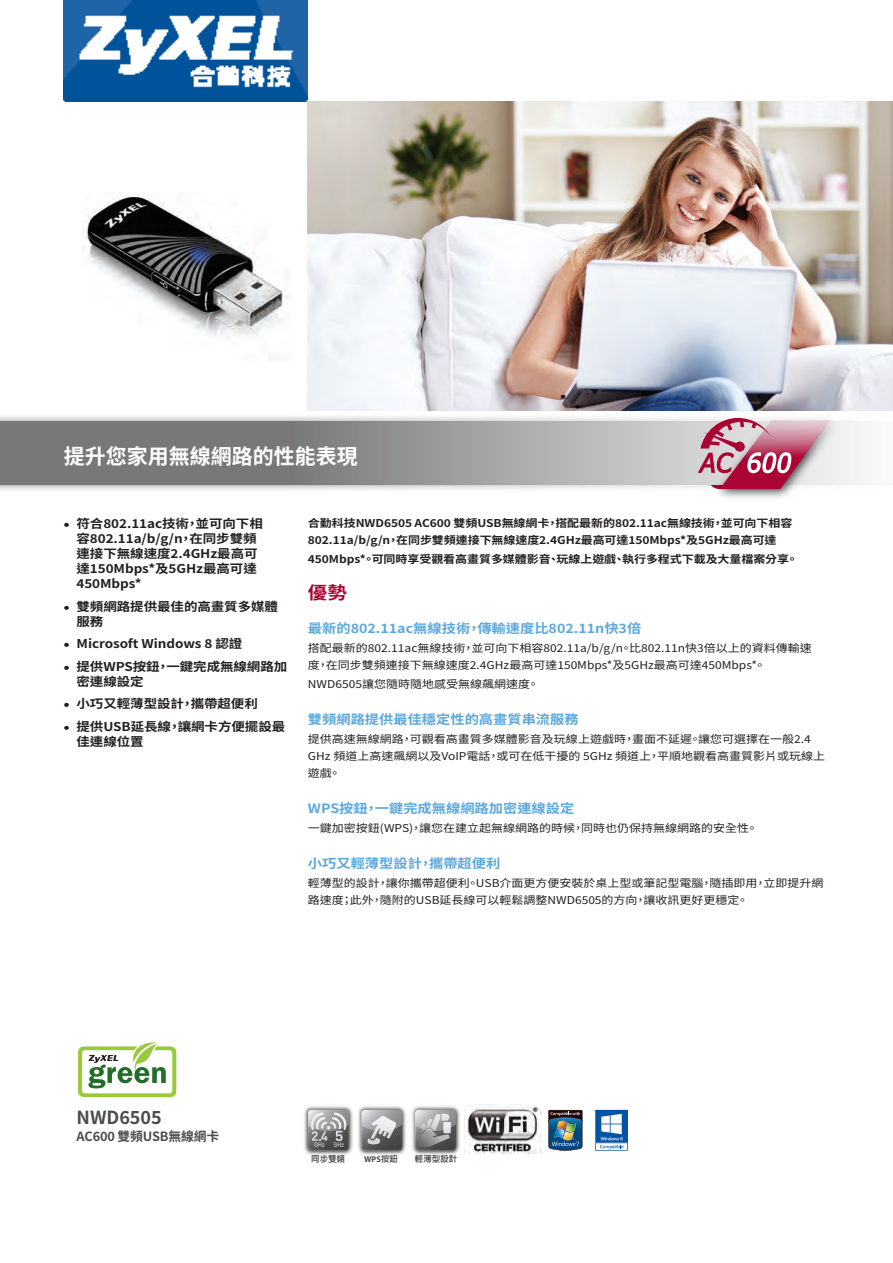
<style>
.page{position:relative;width:893px;height:1263px;background:#fff}
.page>*{position:absolute;margin:0;border:0;box-sizing:border-box;transform-origin:0 0}
.t1{font:700 21px "Source Han Sans TW";color:#fff}
.t2{font:700 18px "Source Han Sans TW";color:#4b4c4d}
.t3{font:700 17.55px "Source Han Sans TW";color:#ab0333;scale:1.11 1}
.benefits_sub-title{font:700 12.9px "Source Han Sans TW";color:#5ba8dc;scale:1.11 1}
.t4{font:700 12.75px "Source Han Sans TW";letter-spacing:-.01em;color:#4b4c4d}
.t5{font:700 12.15px/15px "Source Han Sans TW";letter-spacing:-.005em;color:#231f20;scale:1.11 1}
.benefits_texts{font:10.8px/17.2px "Source Han Sans TW";color:#231f20;scale:1.11 1}
.benefits_texts-2{font:700 10.8px/17.2px "Source Han Sans TW";letter-spacing:-.005em;color:#231f20;scale:1.11 1}
.t6{font:8.4px "Lin Gothic Extra";color:#4b4c4d}
.t7{font:700 8.4px "Myriad";color:#4b4c4d}
.s1{font-family:"Galano Grotesque";font-weight:600}
.s2{font-family:"Lin Gothic Extra";font-weight:400}
</style>
<div class="page">
<div style="left:0;top:414px;width:893px;height:79px;background:#231f20;opacity:.65"></div>
<svg style="left:0;top:421px;width:893px;height:64px;background:#99999a"></svg>
<img style="left:64px;top:0;width:244px;height:102px">
<img style="left:308px;top:102px;width:585px;height:308px">
<svg style="left:78px;top:1041px;width:99px;height:57px"></svg>
<img style="left:84px;top:194px;width:206px;height:144px">
<svg style="left:548px;top:1110px;width:34px;height:41px"></svg>
<svg style="left:595px;top:1110px;width:33px;height:41px"></svg>
<img style="left:464px;top:1104px;width:77px;height:49px">
<img style="left:304px;top:1106px;width:156px;height:49px">
<svg style="left:415px;top:1110px;width:41px;height:41px;background:#969698"></svg>
<svg style="left:362px;top:1110px;width:40px;height:41px;background:#969697"></svg>
<svg style="left:308px;top:1110px;width:41px;height:41px;background:#949495"></svg>
<img style="left:710px;top:410px;width:134px;height:88px">
<svg style="left:698px;top:418px;width:133px;height:71px;background:#cb8d9f"></svg>
<p class="t1" style="left:64px;top:444px;width:295px">提升您家用無線網路的性能表現</p>
<p class="t5" style="left:77px;top:517px;width:169px;text-indent:-13px"><span class="s1">•</span> 符合802.11ac技術，並可向下相容802.11a/b/g/n，在同步雙頻連接下無線速度2.4GHz最高可達150Mbps*及5GHz最高可達<br>450Mbps*</p>
<p class="t5" style="left:77px;top:599px;width:183px;text-indent:-13px"><span class="s1">•</span> 雙頻網路提供最佳的高畫質多媒體服務</p>
<p class="t5" style="left:64px;top:637px;width:162px"><span class="s1">•</span> Microsoft Windows 8 認證</p>
<p class="t5" style="left:77px;top:659px;width:191px;text-indent:-13px"><span class="s1">•</span> 提供WPS按鈕，一鍵完成無線網路加密連線設定</p>
<p class="t5" style="left:64px;top:697px;width:176px"><span class="s1">•</span> 小巧又輕薄型設計，攜帶超便利</p>
<p class="t5" style="left:77px;top:719px;width:190px;text-indent:-13px"><span class="s1">•</span> 提供USB延長線，讓網卡方便擺設最佳連線位置</p>
<p class="benefits_texts-2" style="left:308px;top:515px;width:438px">合勤科技NWD6505 AC600 雙頻USB無線網卡，搭配最新的802.11ac無線技術，並可向下相容<br>802.11a/b/g/n，在同步雙頻連接下無線速度2.4GHz最高可達150Mbps*及5GHz最高可達</p>
<p class="benefits_texts-2" style="left:308px;top:551px;width:443px">450Mbps*。可同時享受觀看高畫質多媒體影音、玩線上遊戲、執行多程式下載及大量檔案分享。</p>
<p class="t3" style="left:308px;top:583px;width:37px">優勢</p>
<p class="benefits_sub-title" style="left:308px;top:621px;width:302px">最新的802.11ac無線技術，傳輸速度比802.11n快3倍</p>
<p class="benefits_texts" style="left:308px;top:640px;width:455px">搭配最新的802.11ac無線技術，並可向下相容802.11a/b/g/n。比802.11n快3倍以上的資料傳輸速度，在同步雙頻連接下無線速度2.4GHz最高可達150Mbps*及5GHz最高可達450Mbps*。</p>
<p class="benefits_texts" style="left:308px;top:676px;width:210px">NWD6505讓您隨時隨地感受無線飆網速度。</p>
<p class="benefits_sub-title" style="left:308px;top:712px;width:245px">雙頻網路提供最佳穩定性的高畫質串流服務</p>
<p class="benefits_texts" style="left:308px;top:731px;width:467px">提供高速無線網路，可觀看高畫質多媒體影音及玩線上遊戲時，畫面不延遲。讓您可選擇在一般2.4<br>GHz 頻道上高速飆網以及VoIP電話，或可在低干擾的 5GHz 頻道上，平順地觀看高畫質影片或玩線上遊戲。</p>
<p class="benefits_sub-title" style="left:308px;top:801px;width:241px">WPS按鈕，一鍵完成無線網路加密連線設定</p>
<p class="benefits_texts" style="left:308px;top:820px;width:407px">一鍵加密按鈕(WPS)，讓您在建立起無線網路的時候，同時也仍保持無線網路的安全性。</p>
<p class="benefits_sub-title" style="left:308px;top:856px;width:175px">小巧又輕薄型設計，攜帶超便利</p>
<p class="benefits_texts" style="left:308px;top:874px;width:466px">輕薄型的設計，讓你攜帶超便利。USB介面更方便安裝於桌上型或筆記型電腦，隨插即用，立即提升網路速度；此外，隨附的USB延長線可以輕鬆調整NWD6505的方向，讓收訊更好更穩定。</p>
<p class="t2" style="left:77px;top:1107px;width:87px">NWD6505</p>
<p class="t4" style="left:77px;top:1129px;width:144px">AC600 雙頻USB無線網卡</p>
<p class="t6" style="left:311px;top:1154px;width:35px">同步雙頻</p>
<p class="t7" style="left:364px;top:1154px;width:35px">WPS<span class="s2">按鈕</span></p>
<p class="t6" style="left:415px;top:1154px;width:44px">輕薄型設計</p>
</div>
